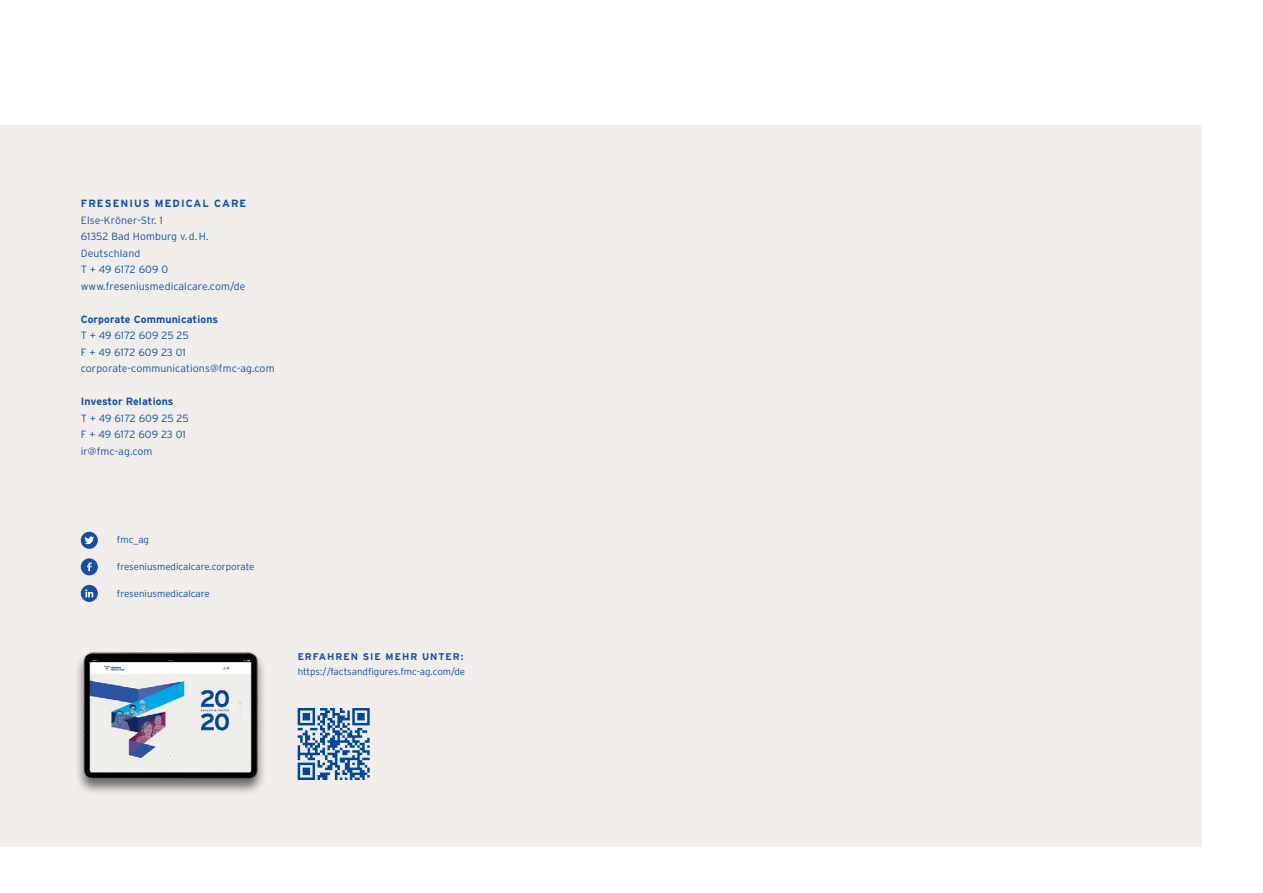
<style>
.page{position:relative;width:1263px;height:893px;background:#fff}
.page>*{position:absolute;margin:0;border:0;box-sizing:border-box;transform-origin:0 0}
.t1{font:300 10.5px/16.5px "Interstate";letter-spacing:.01em;color:#154fa4}
.t2{font:700 10.5px "Interstate";letter-spacing:.01em;color:#154fa4}
.t3{font:700 10.5px "Interstate";letter-spacing:.1em;color:#154fa4}
.t4{font:300 9.75px "Interstate";color:#154fa4}
.t5{font:700 9.75px "Interstate";letter-spacing:.1em;color:#154fa4}
</style>
<div class="page">
<div style="left:0;top:125px;width:1201px;height:722px;background:#f0edeb"></div>
<div style="left:81px;top:532px;width:17px;height:17px;background:#154fa4;border-radius:50%"></div>
<svg style="left:85px;top:536px;width:9px;height:8px"></svg>
<div style="left:81px;top:558px;width:17px;height:17px;background:#154fa4;border-radius:50%"></div>
<svg style="left:87px;top:562px;width:5px;height:9px"></svg>
<svg style="left:81px;top:585px;width:17px;height:17px"></svg>
<svg style="left:85px;top:589px;width:8px;height:8px"></svg>
<svg style="left:298px;top:708px;width:72px;height:72px"></svg>
<img style="left:77px;top:652px;width:187px;height:141px">
<p class="t3" style="left:81px;top:196px;width:167px">FRESENIUS MEDICAL CARE</p>
<p class="t1" style="left:81px;top:212px;width:166px">Else-Kröner-Str. 1<br>61352 Bad Homburg v. d.H.<br>Deutschland<br>T + 49 6172 609 0 www.freseniusmedicalcare.com/de</p>
<p class="t2" style="left:81px;top:311px;width:139px">Corporate Communications</p>
<p class="t1" style="left:81px;top:327px;width:195px">T + 49 6172 609 25 25<br>F + 49 6172 609 23 01 corporate-communications@fmc-ag.com</p>
<p class="t2" style="left:81px;top:394px;width:94px">Investor Relations</p>
<p class="t1" style="left:81px;top:410px;width:110px">T + 49 6172 609 25 25<br>F + 49 6172 609 23 01 ir@fmc-ag.com</p>
<p class="t4" style="left:117px;top:534px;width:34px">fmc_ag</p>
<p class="t4" style="left:117px;top:561px;width:139px">freseniusmedicalcare.corporate</p>
<p class="t4" style="left:117px;top:588px;width:94px">freseniusmedicalcare</p>
<p class="t5" style="left:298px;top:650px;width:167px">ERFAHREN SIE MEHR UNTER:</p>
<p class="t4" style="left:298px;top:666px;width:169px">https://factsandfigures.fmc-ag.com/de</p>
</div>
